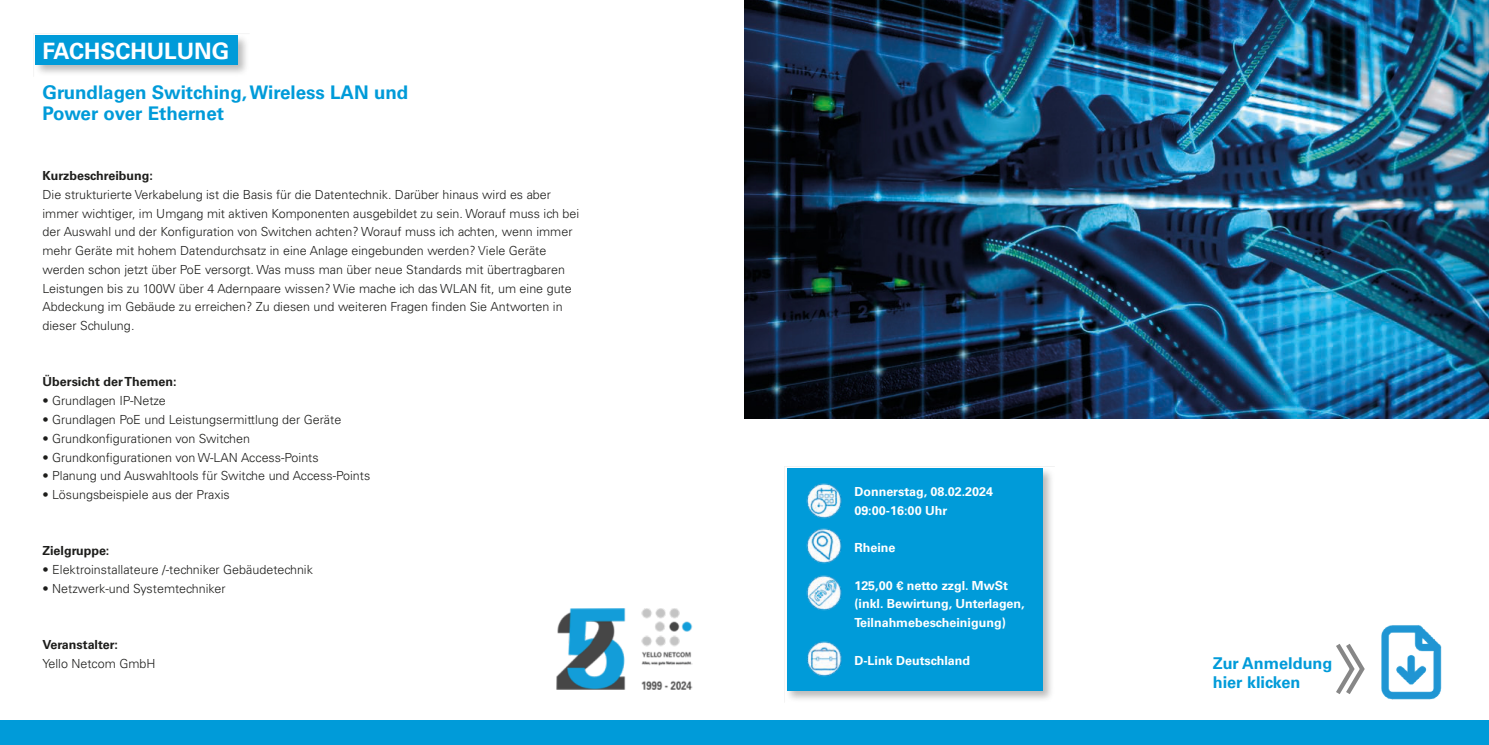
<style>
.page{position:relative;width:1489px;height:745px;background:#fff}
.page>*{position:absolute;margin:0;border:0;box-sizing:border-box;transform-origin:0 0}
.t1{font:700 22.5px "Univers LT Std";color:#fff}
.t2{font:700 18.75px/21.2px "Univers LT Std";color:#009bd9}
.t3{font:700 16.25px/18.8px "Univers LT Std";color:#009bd9}
.t4{font:300 12.5px/18.8px "Univers LT Std";color:#1d1d1b}
.t5{font:700 12.5px/18.8px "Univers LT Std";color:#fff}
.t6{font:700 12.5px "Univers LT Std";color:#1d1d1b}
</style>
<div class="page">
<img style="left:37px;top:35px;width:209px;height:38px">
<div style="left:35px;top:35px;width:202px;height:30px;background:#009bd9"></div>
<img style="left:556px;top:608px;width:136px;height:81px">
<div style="left:0;top:719px;width:744px;height:25px;background:#009bd9"></div>
<div style="left:744px;top:719px;width:744px;height:25px;background:#009bd9"></div>
<img style="left:784px;top:466px;width:270px;height:236px">
<div style="left:787px;top:468px;width:255px;height:222px;background:#009bd9"></div>
<img style="left:806px;top:528px;width:35px;height:35px">
<img style="left:806px;top:575px;width:35px;height:35px">
<img style="left:807px;top:641px;width:34px;height:34px">
<img style="left:806px;top:483px;width:35px;height:35px">
<img style="left:744px;top:0;width:744px;height:418px">
<img style="left:1381px;top:625px;width:61px;height:75px">
<svg style="left:1336px;top:644px;width:29px;height:50px"></svg>
<h1 class="t1" style="left:43px;top:42px;width:188px">FACHSCHULUNG</h1>
<h2 class="t2" style="left:43px;top:84px;width:367px">Grundlagen Switching,Wireless LAN und<br>Power over Ethernet</h2>
<p class="t6" style="left:43px;top:171px;width:112px">Kurzbeschreibung:</p>
<p class="t4" style="left:43px;top:186px;width:538px">Die strukturierte Verkabelung ist die Basis für die Datentechnik. Darüber hinaus wird es aber immer wichtiger, im Umgang mit aktiven Komponenten ausgebildet zu sein. Worauf muss ich bei der Auswahl und der Konfiguration von Switchen achten? Worauf muss ich achten, wenn immer mehr Geräte mit hohem Datendurchsatz in eine Anlage eingebunden werden? Viele Geräte werden schon jetzt über PoE versorgt. Was muss man über neue Standards mit übertragbaren Leistungen bis zu 100W über 4 Adernpaare wissen? Wie mache ich das WLAN fit, um eine gute Abdeckung im Gebäude zu erreichen? Zu diesen und weiteren Fragen finden Sie Antworten in dieser Schulung.</p>
<p class="t6" style="left:43px;top:377px;width:136px">Übersicht der Themen:</p>
<p class="t4" style="left:43px;top:393px;width:125px">• Grundlagen IP-Netze</p>
<p class="t4" style="left:43px;top:411px;width:300px">• Grundlagen PoE und Leistungsermittlung der Geräte</p>
<p class="t4" style="left:43px;top:430px;width:209px">• Grundkonfigurationen von Switchen</p>
<p class="t4" style="left:43px;top:449px;width:278px">• Grundkonfigurationen von W-LAN Access-Points</p>
<p class="t4" style="left:43px;top:468px;width:329px">• Planung und Auswahltools für Switche und Access-Points</p>
<p class="t4" style="left:43px;top:486px;width:189px">• Lösungsbeispiele aus der Praxis</p>
<p class="t6" style="left:43px;top:546px;width:68px">Zielgruppe:</p>
<p class="t4" style="left:43px;top:561px;width:272px">• Elektroinstallateure /-techniker Gebäudetechnik</p>
<p class="t4" style="left:43px;top:580px;width:185px">• Netzwerk-und Systemtechniker</p>
<p class="t6" style="left:43px;top:639px;width:77px">Veranstalter:</p>
<p class="t4" style="left:43px;top:655px;width:114px">Yello Netcom GmbH</p>
<p class="t5" style="left:854px;top:483px;width:140px">Donnerstag, 08.02.2024<br>09:00-16:00 Uhr</p>
<p class="t5" style="left:854px;top:539px;width:42px">Rheine</p>
<p class="t5" style="left:854px;top:577px;width:172px">125,00 € netto zzgl. MwSt (inkl. Bewirtung, Unterlagen,<br>Teilnahmebescheinigung)</p>
<p class="t5" style="left:854px;top:652px;width:117px">D-Link Deutschland</p>
<h3 class="t3" style="left:1212px;top:655px;width:121px">Zur Anmeldung hier klicken</h3>
</div>
